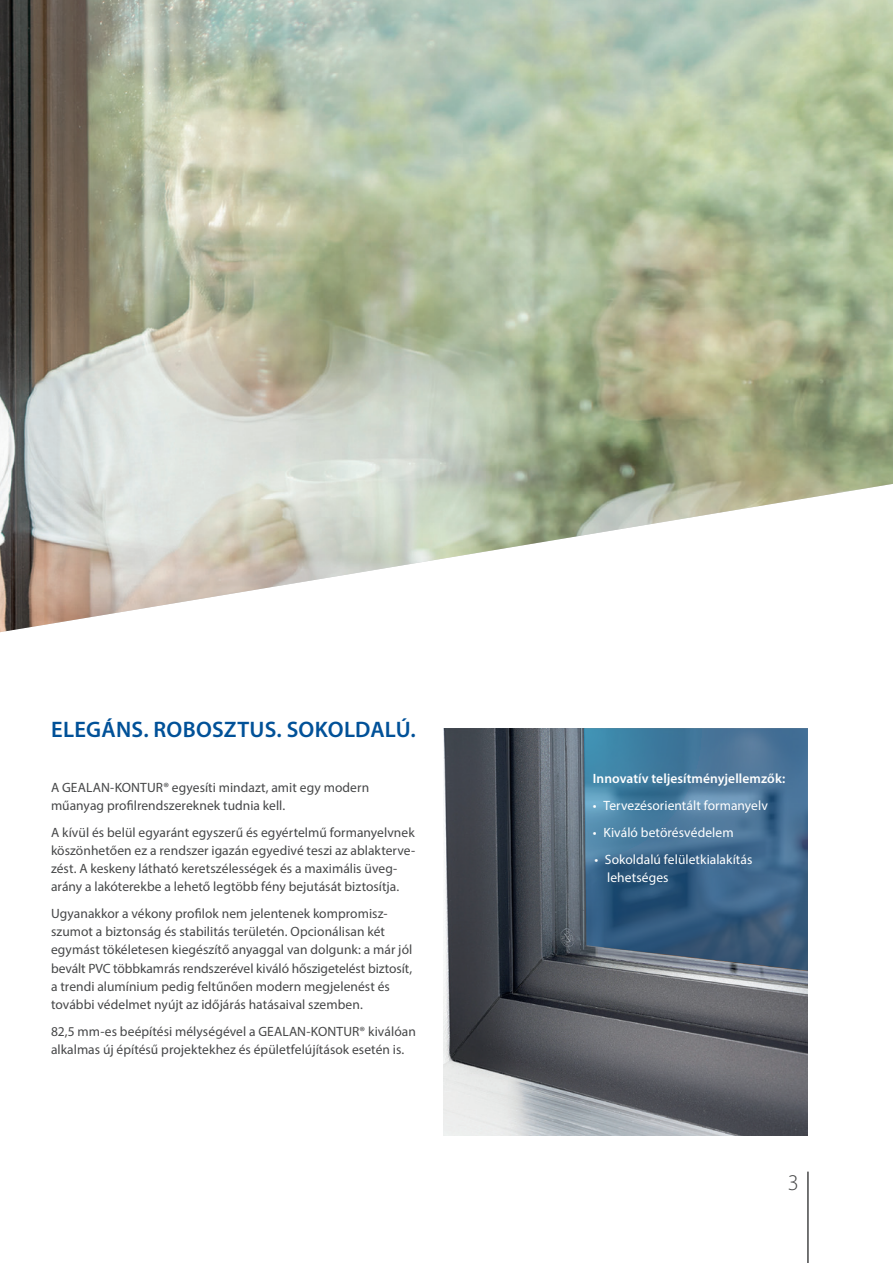
<style>
.page{position:relative;width:893px;height:1263px;background:#fff}
.page>*{position:absolute;margin:0;border:0;box-sizing:border-box;transform-origin:0 0}
.t1{font:600 22.5px "Myriad Pro";letter-spacing:.01em;color:#015198}
.t2{font:300 22.5px "Myriad Pro";color:#464748}
.t3{font:13.5px/18.1px "Myriad Pro";letter-spacing:.005em;color:#464748}
.t4{font:13.5px/18.1px "Myriad Pro";letter-spacing:.005em;color:#fff}
.t5{font:600 13.5px "Myriad Pro";letter-spacing:.005em;color:#fff}
</style>
<div class="page">
<img style="left:443px;top:728px;width:365px;height:407px">
<img style="left:0;top:0;width:893px;height:632px">
<hr style="left:807px;top:1171px;width:2px;height:92px;background:#464748">
<svg style="left:584px;top:728px;width:224px;height:243px"></svg>
<h1 class="t1" style="left:51px;top:715px;width:366px">ELEGÁNS. ROBOSZTUS. SOKOLDALÚ.</h1>
<p class="t3" style="left:51px;top:778px;width:320px">A GEALAN-KONTUR® egyesíti mindazt, amit egy modern műanyag profilrendszereknek tudnia kell.</p>
<p class="t3" style="left:51px;top:823px;width:366px">A kívül és belül egyaránt egyszerű és egyértelmű formanyelvnek köszönhetően ez a rendszer igazán egyedivé teszi az ablakterve&shy;zést. A keskeny látható keretszélességek és a maximális üveg&shy;arány a lakóterekbe a lehető legtöbb fény bejutását biztosítja.</p>
<p class="t3" style="left:51px;top:904px;width:363px">Ugyanakkor a vékony profilok nem jelentenek kompromis - szumot a biztonság és stabilitás területén. Opcionálisan két egymást tökéletesen kiegészítő anyaggal van dolgunk: a már jól bevált PVC többkamrás rendszerével kiváló hőszigetelést biztosít, a trendi alumínium pedig feltűnően modern megjelenést és további védelmet nyújt az időjárás hatásaival szemben.</p>
<p class="t3" style="left:51px;top:1022px;width:366px">82,5 mm-es beépítési mélységével a GEALAN-KONTUR® kiválóan alkalmas új építésű projektekhez és épületfelújítások esetén is.</p>
<p class="t5" style="left:593px;top:769px;width:194px">Innovatív teljesítményjellemzők:</p>
<p class="t4" style="left:593px;top:796px;width:176px">• Tervezésorientált formanyelv</p>
<p class="t4" style="left:593px;top:823px;width:142px">• Kiváló betörésvédelem</p>
<p class="t4" style="left:607px;top:850px;width:147px;text-indent:-13px">• Sokoldalú felületkialakítás lehetséges</p>
<h1 class="t2" style="left:788px;top:1169px;width:12px">3</h1>
</div>
